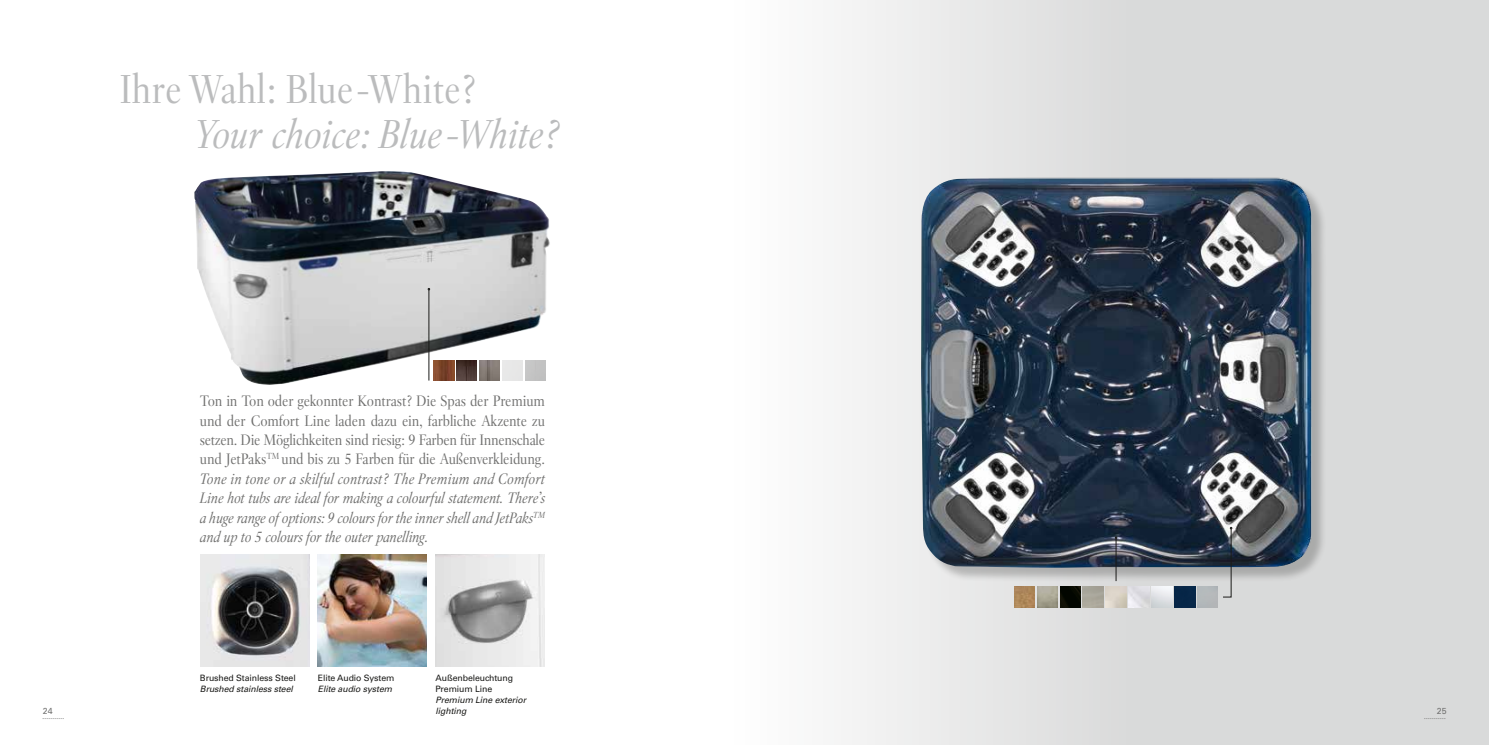
<style>
.page{position:relative;width:1489px;height:745px;background:#fff}
.page>*{position:absolute;margin:0;border:0;box-sizing:border-box;transform-origin:0 0}
.t1{font:italic 40px "Villeroy Boch";letter-spacing:-.005em;color:#bbbcbd}
.t2{font:40px "Villeroy Boch";color:#bbbcbd}
.t3{font:15px/19.4px "Villeroy Boch";letter-spacing:-.01em;color:#6f6f6e;text-align:justify}
.t4{font:8.75px/11.2px "Univers";letter-spacing:-.01em;color:#1a1a18}
.t5{font:italic 8.75px/11.2px "Univers";letter-spacing:-.01em;color:#1a1a18}
.t6{font:italic 8.75px "Villeroy Boch";color:#6f6f6e}
.t7{font:8.75px "Univers";color:#6f6f6e}
.s1{font-style:italic}
</style>
<div class="page">
<div style="left:555px;top:0;width:933px;height:744px;background:linear-gradient(to right,#fff,#cfd0d0)"></div>
<div style="left:923px;top:180px;width:403px;height:402px;background:#1a1a18;opacity:.25"></div>
<img style="left:920px;top:174px;width:394px;height:394px">
<img style="left:194px;top:171px;width:356px;height:214px">
<img style="left:1059px;top:586px;width:21px;height:21px">
<img style="left:1128px;top:586px;width:21px;height:21px">
<img style="left:1197px;top:586px;width:20px;height:21px">
<img style="left:1037px;top:586px;width:20px;height:21px">
<img style="left:1105px;top:586px;width:21px;height:21px">
<img style="left:1174px;top:586px;width:20px;height:21px">
<img style="left:1014px;top:586px;width:20px;height:21px">
<img style="left:1082px;top:586px;width:21px;height:21px">
<img style="left:1151px;top:586px;width:20px;height:21px">
<img style="left:479px;top:360px;width:20px;height:20px">
<img style="left:456px;top:360px;width:21px;height:20px">
<img style="left:525px;top:360px;width:20px;height:20px">
<img style="left:433px;top:360px;width:21px;height:20px">
<img style="left:502px;top:360px;width:20px;height:20px">
<img style="left:200px;top:554px;width:109px;height:112px">
<img style="left:435px;top:554px;width:109px;height:112px">
<hr style="left:428px;top:290px;width:1px;height:90px;background:#1a1a18">
<hr style="left:1115px;top:538px;width:1px;height:42px;background:#1a1a18">
<svg style="left:1222px;top:527px;width:9px;height:70px"></svg>
<img style="left:318px;top:554px;width:109px;height:112px">
<h1 class="t2" style="left:119px;top:64px;width:358px">Ihre Wahl: Blue -White?</h1>
<h1 class="t1" style="left:194px;top:109px;width:369px">Your choice: Blue -White?</h1>
<p class="t7" style="left:43px;top:705px;width:11px">24</p>
<p class="t6" style="left:43px;top:709px;width:23px">...........</p>
<p class="t3" style="left:200px;top:391px;width:346px">Ton in Ton oder gekonnter Kontrast? Die Spas der Premium und der Comfort Line laden dazu ein, farbliche Akzente zu setzen. Die Möglichkeiten sind riesig: 9 Farben für Innenschale und JetPaks<sup>TM</sup> und bis zu 5 Farben für die Außenverkleidung.<br><span class="s1">Tone in tone or a skilful contrast? The Premium and Comfort Line hot tubs are ideal for making a colourful statement. There’s a huge range of options: 9 colours for the inner shell and JetPaks</span><sup>TM </sup><span class="s1">and up to 5 colours for the outer panelling.</span></p>
<p class="t4" style="left:200px;top:671px;width:97px">Brushed Stainless Steel</p>
<p class="t5" style="left:200px;top:682px;width:94px">Brushed stainless steel</p>
<p class="t4" style="left:435px;top:671px;width:79px">Außenbeleuchtung<br>Premium Line</p>
<p class="t5" style="left:435px;top:694px;width:92px">Premium Line exterior lighting</p>
<p class="t4" style="left:318px;top:671px;width:78px">Elite Audio System</p>
<p class="t5" style="left:318px;top:682px;width:76px">Elite audio system</p>
<p class="t7" style="left:1436px;top:705px;width:11px">25</p>
<p class="t6" style="left:1424px;top:709px;width:23px">...........</p>
</div>
